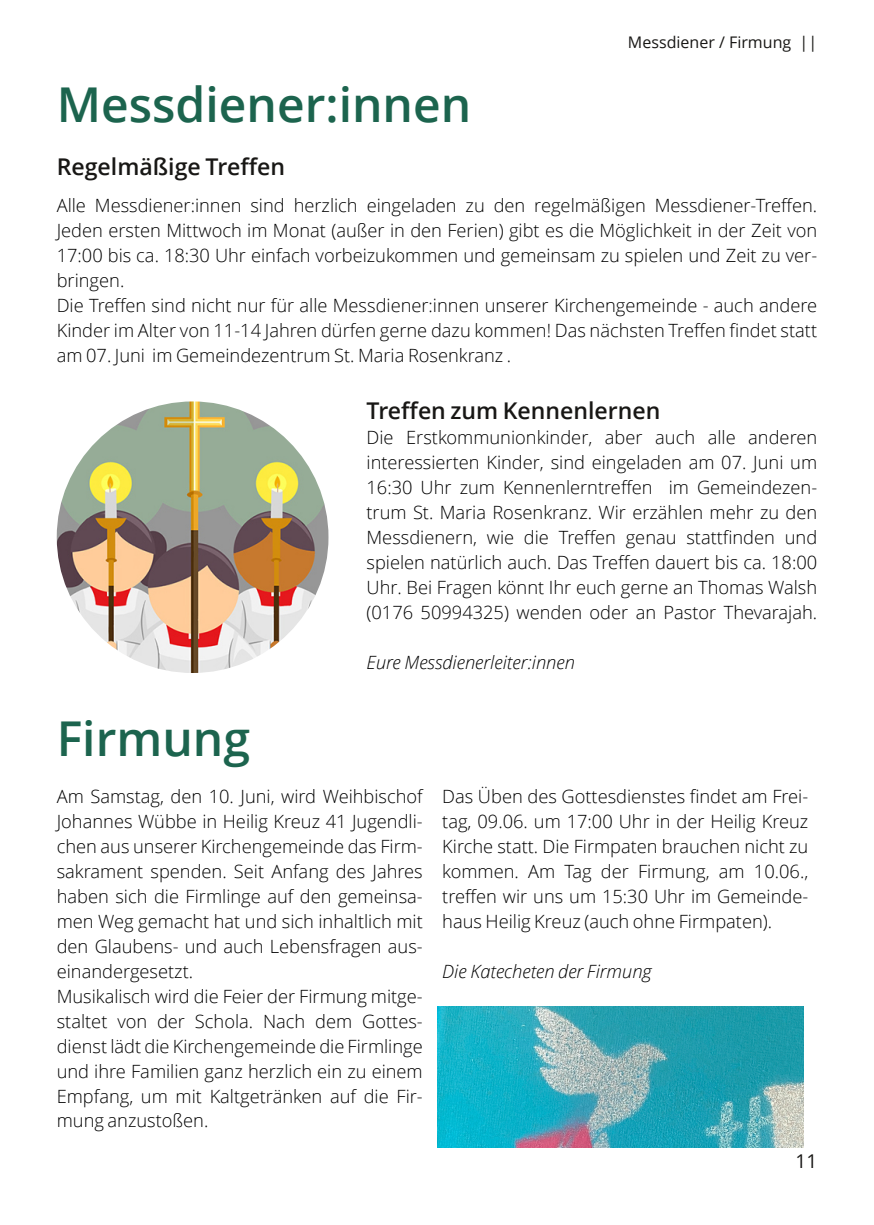
<style>
.page{position:relative;width:874px;height:1225px;background:#fff}
.page>*{position:absolute;margin:0;border:0;box-sizing:border-box;transform-origin:0 0}
.t1{font:600 48px "Open Sans";color:#1c644e}
.t2{font:600 23px "Open Sans";color:#181715}
.t3{font:19px "Open Sans";color:#181715}
.t4{font:300 18.2px/25px "Open Sans";color:#000}
.t5{font:italic 300 18.2px "Open Sans";color:#000}
.t6{font:16px "Open Sans";color:#181715}
</style>
<div class="page">
<img style="left:57px;top:401px;width:271px;height:272px;border-radius:50%">
<img style="left:437px;top:1007px;width:365px;height:140px">
<p class="t6" style="left:627px;top:36px;width:191px">Messdiener / Firmung ||</p>
<h1 class="t1" style="left:57px;top:85px;width:416px">Messdiener:innen</h1>
<p class="t2" style="left:57px;top:158px;width:230px">Regelmäßige Treffen</p>
<p class="t4" style="left:57px;top:194px;width:761px">Alle Messdiener:innen sind herzlich eingeladen zu den regelmäßigen Messdiener-Treffen.<br>Jeden ersten Mittwoch im Monat (außer in den Ferien) gibt es die Möglichkeit in der Zeit von 17:00 bis ca. 18:30 Uhr einfach vorbeizukommen und gemeinsam zu spielen und Zeit zu ver&shy;bringen.<br>Die Treffen sind nicht nur für alle Messdiener:innen unserer Kirchengemeinde - auch andere Kinder im Alter von 11-14 Jahren dürfen gerne dazu kommen! Das nächsten Treffen findet statt am 07. Juni im Gemeindezentrum St. Maria Rosenkranz .</p>
<p class="t2" style="left:366px;top:401px;width:295px">Treffen zum Kennenlernen</p>
<p class="t4" style="left:366px;top:427px;width:452px;text-align:justify">Die Erstkommunionkinder, aber auch alle anderen interessierten Kinder, sind eingeladen am 07. Juni um 16:30 Uhr zum Kennenlerntreffen im Gemeindezen&shy;trum St. Maria Rosenkranz. Wir erzählen mehr zu den Messdienern, wie die Treffen genau stattfinden und spielen natürlich auch. Das Treffen dauert bis ca. 18:00<br>Uhr. Bei Fragen könnt Ihr euch gerne an Thomas Walsh (0176 50994325) wenden oder an Pastor Thevarajah.</p>
<p class="t5" style="left:366px;top:655px;width:210px">Eure Messdienerleiter:innen</p>
<h1 class="t1" style="left:57px;top:719px;width:195px">Firmung</h1>
<p class="t4" style="left:57px;top:785px;width:367px">Am Samstag, den 10. Juni, wird Weihbischof Johannes Wübbe in Heilig Kreuz 41 Jugendli&shy;chen aus unserer Kirchengemeinde das Firm&shy;sakrament spenden. Seit Anfang des Jahres haben sich die Firmlinge auf den gemeinsa&shy;men Weg gemacht hat und sich inhaltlich mit den Glaubens- und auch Lebensfragen aus&shy;einandergesetzt.<br>Musikalisch wird die Feier der Firmung mitge&shy;staltet von der Schola. Nach dem Gottes&shy;dienst lädt die Kirchengemeinde die Firmlinge und ihre Familien ganz herzlich ein zu einem Empfang, um mit Kaltgetränken auf die Fir&shy;mung anzustoßen.</p>
<p class="t4" style="left:442px;top:785px;width:367px;text-align:justify">Das Üben des Gottesdienstes findet am Frei&shy;tag, 09.06. um 17:00 Uhr in der Heilig Kreuz Kirche statt. Die Firmpaten brauchen nicht zu kommen. Am Tag der Firmung, am 10.06., treffen wir uns um 15:30 Uhr im Gemeinde&shy;haus Heilig Kreuz (auch ohne Firmpaten).</p>
<p class="t5" style="left:442px;top:963px;width:211px">Die Katecheten der Firmung</p>
<p class="t3" style="left:795px;top:1153px;width:23px">11</p>
</div>
